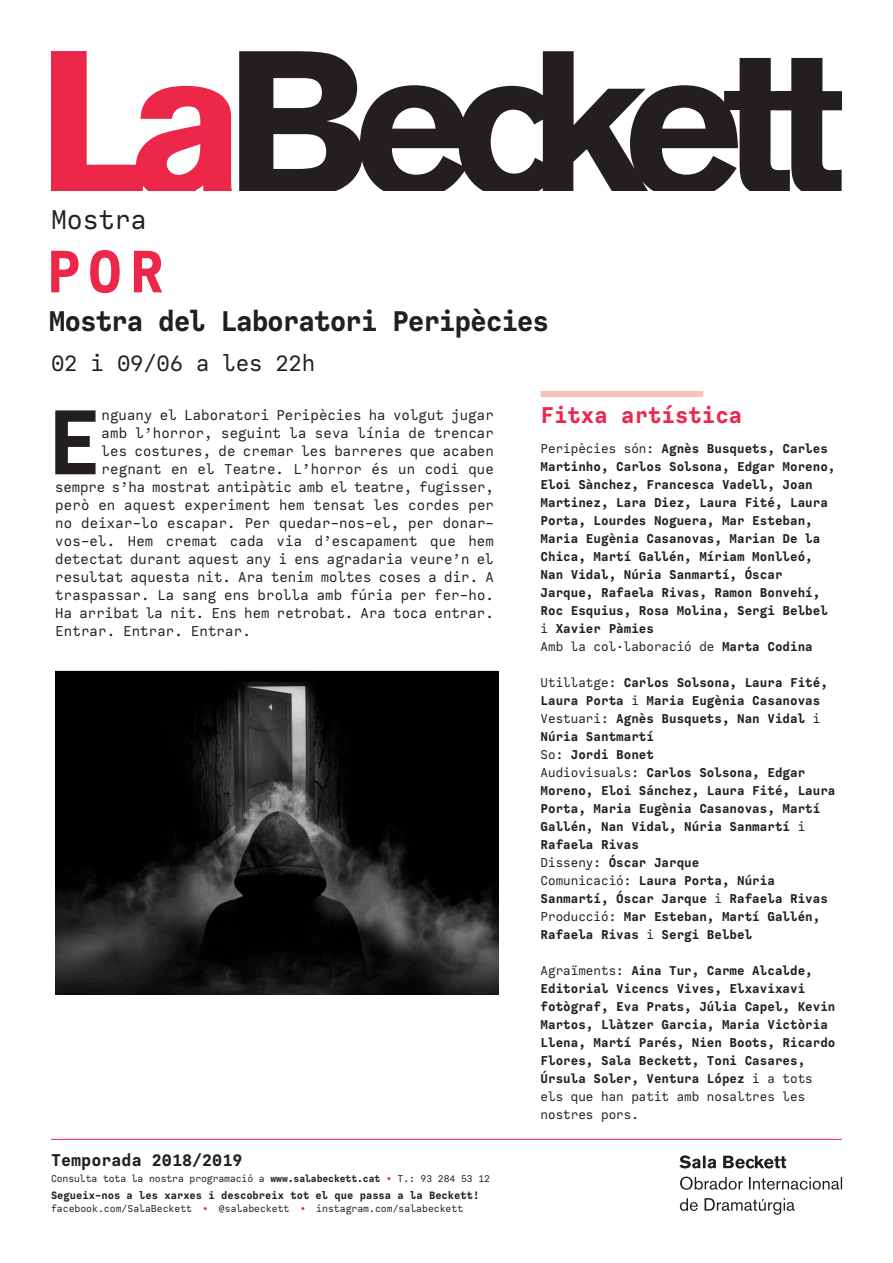
<style>
.page{position:relative;width:893px;height:1263px;background:#fff}
.page>*{position:absolute;margin:0;border:0;box-sizing:border-box;transform-origin:0 0}
.t1{font:700 96.75px "Calling Code";color:#231f20}
.t2{font:700 63px "Calling Code";color:#ed274a}
.t3{font:700 30px "Calling Code";letter-spacing:-.04em;color:#231f20}
.t4{font:28.5px "Calling Code";color:#231f20}
.t5{font:24px "Calling Code";letter-spacing:-.01em;color:#231f20}
.t6{font:700 24px "Calling Code";color:#ed274a}
.t7{font:700 18px "Calling Code";color:#231f20}
.t8{font:15px "Calling Code";letter-spacing:.01em;color:#231f20}
.t9{font:15px "Calling Code";letter-spacing:-.01em;color:#231f20}
.t10{font:700 13.5px/18px "Calling Code";color:#231f20}
.t11{font:13.5px "Calling Code";color:#231f20}
.t12{font:700 11.25px "Calling Code";color:#231f20}
.t13{font:10.5px "Calling Code";color:#231f20}
.s1{font-weight:700}
.s2{color:#ed274a}
.s3{font-weight:400}
</style>
<div class="page">
<div style="left:541px;top:391px;width:162px;height:6px;background:#fac1b8"></div>
<img style="left:55px;top:671px;width:443px;height:323px">
<svg style="left:680px;top:1198px;width:115px;height:17px"></svg>
<svg style="left:680px;top:1176px;width:162px;height:14px"></svg>
<svg style="left:679px;top:1155px;width:107px;height:13px"></svg>
<hr style="left:51px;top:1139px;width:791px;height:1px;background:#ed274a">
<svg style="left:239px;top:51px;width:603px;height:140px;fill:#231f20"></svg>
<svg style="left:51px;top:51px;width:181px;height:140px"></svg>
<p class="t4" style="left:51px;top:202px;width:97px">Mostra</p>
<p class="t2" style="left:46px;top:232px;width:120px">POR</p>
<p class="t3" style="left:49px;top:302px;width:502px">Mostra del Laboratori Peripècies</p>
<p class="t5" style="left:51px;top:348px;width:266px">02 i 09/06 a les 22h</p>
<p class="t1" style="left:46px;top:382px;width:56px">E</p>
<p class="t8" style="left:102px;top:406px;width:394px">nguany el Laboratori Peripècies ha volgut jugar</p>
<p class="t8" style="left:102px;top:424px;width:394px">amb l’horror, seguint la seva línia de trencar</p>
<p class="t8" style="left:102px;top:442px;width:394px">les costures, de cremar les barreres que acaben</p>
<p class="t8" style="left:102px;top:460px;width:394px">regnant en el Teatre. L’horror és un codi que</p>
<p class="t9" style="left:55px;top:478px;width:440px">sempre s’ha mostrat antipàtic amb el teatre, fugisser,</p>
<p class="t8" style="left:55px;top:496px;width:440px">però en aquest experiment hem tensat les cordes per</p>
<p class="t8" style="left:55px;top:514px;width:440px">no deixar-lo escapar. Per quedar-nos-el, per donar-</p>
<p class="t8" style="left:55px;top:532px;width:440px">vos-el. Hem cremat cada via d’escapament que hem</p>
<p class="t8" style="left:55px;top:550px;width:440px">detectat durant aquest any i ens agradaria veure’n el</p>
<p class="t8" style="left:55px;top:568px;width:440px">resultat aquesta nit. Ara tenim moltes coses a dir. A</p>
<p class="t8" style="left:55px;top:586px;width:440px">traspassar. La sang ens brolla amb fúria per fer-ho.</p>
<p class="t8" style="left:55px;top:604px;width:440px">Ha arribat la nit. Ens hem retrobat. Ara toca entrar.</p>
<p class="t8" style="left:55px;top:622px;width:197px">Entrar. Entrar. Entrar.</p>
<p class="t7" style="left:51px;top:1149px;width:193px">Temporada 2018/2019</p>
<p class="t13" style="left:51px;top:1171px;width:441px">Consulta tota la nostra programació a <span class="s1">www.salabeckett.cat</span> <span class="s2">•</span> T.: 93 284 53 12</p>
<p class="t12" style="left:51px;top:1189px;width:430px">Segueix-nos a les xarxes i descobreix tot el que passa a la Beckett!</p>
<p class="t13" style="left:51px;top:1202px;width:414px">facebook.com/SalaBeckett <span class="s2">•</span> @salabeckett <span class="s2">•</span> instagram.com/salabeckett</p>
<p class="t6" style="left:541px;top:400px;width:203px">Fitxa artística</p>
<p class="t10" style="left:541px;top:440px;width:296px"><span class="s3">Peripècies són:</span> Agnès Busquets, Carles Martinho, Carlos Solsona, Edgar Moreno, Eloi Sànchez, Francesca Vadell, Joan Martinez, Lara Diez, Laura Fité, Laura Porta, Lourdes Noguera, Mar Esteban, Maria Eugènia Casanovas, Marian De la Chica, Martí Gallén, Míriam Monlleó, Nan Vidal, Núria Sanmartí, Óscar Jarque, Rafaela Rivas, Ramon Bonvehí, Roc Esquius, Rosa Molina, Sergi Belbel <span class="s3">i</span> Xavier Pàmies</p>
<p class="t11" style="left:541px;top:638px;width:274px">Amb la col·laboració de <span class="s1">Marta Codina</span></p>
<p class="t10" style="left:541px;top:674px;width:289px"><span class="s3">Utillatge:</span> Carlos Solsona, Laura Fité,<br>Laura Porta <span class="s3">i</span> Maria Eugènia Casanovas</p>
<p class="t10" style="left:541px;top:710px;width:281px"><span class="s3">Vestuari:</span> Agnès Busquets, Nan Vidal <span class="s3">i<br></span>Núria Santmartí</p>
<p class="t10" style="left:541px;top:746px;width:115px"><span class="s3">So:</span> Jordi Bonet</p>
<p class="t10" style="left:541px;top:764px;width:296px"><span class="s3">Audiovisuals:</span> Carlos Solsona, Edgar Moreno, Eloi Sánchez, Laura Fité, Laura Porta, Maria Eugènia Casanovas, Martí Gallén, Nan Vidal, Núria Sanmartí <span class="s3">i </span>Rafaela Rivas</p>
<p class="t10" style="left:541px;top:854px;width:160px"><span class="s3">Disseny:</span> Óscar Jarque</p>
<p class="t10" style="left:541px;top:872px;width:289px"><span class="s3">Comunicació:</span> Laura Porta, Núria<br>Sanmartí, Óscar Jarque <span class="s3">i</span> Rafaela Rivas</p>
<p class="t10" style="left:541px;top:908px;width:281px"><span class="s3">Producció:</span> Mar Esteban, Martí Gallén,<br>Rafaela Rivas <span class="s3">i</span> Sergi Belbel</p>
<p class="t10" style="left:541px;top:962px;width:296px"><span class="s3">Agraïments:</span> Aina Tur, Carme Alcalde, Editorial Vicencs Vives, Elxavixavi fotògraf, Eva Prats, Júlia Capel, Kevin Martos, Llàtzer Garcia, Maria Victòria Llena, Martí Parés, Nien Boots, Ricardo Flores, Sala Beckett, Toni Casares, Úrsula Soler, Ventura López <span class="s3">i a tots els que han patit amb nosaltres les nostres pors.</span></p>
</div>
